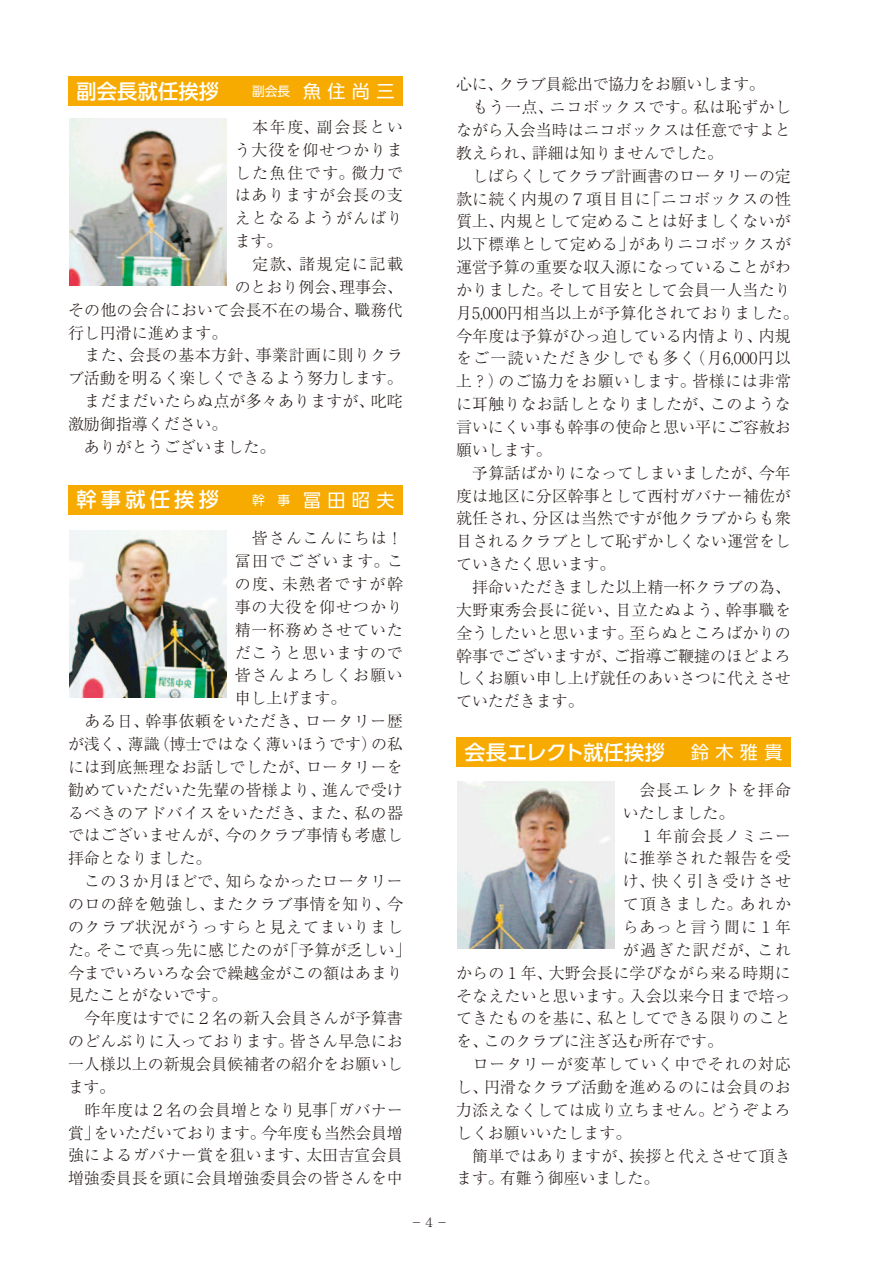
<style>
.page{position:relative;width:893px;height:1263px;background:#fff}
.page>*{position:absolute;margin:0;border:0;box-sizing:border-box;transform-origin:0 0}
.t1{font:500 20.25px "UD Shin Go Pr 6 N";letter-spacing:.01em;color:#fff}
.t2{font:18px "UD Shin Go Pr 6 N";color:#fff}
.t3{font:300 15.9px/22.8px "Ryumin Pr 6 N";letter-spacing:.015em;color:#231916;text-align:justify}
.t4{font:300 15.9px/22.8px "Ryumin Pr 6 N";letter-spacing:.06em;color:#231916}
.t5{font:300 15.9px "Ryumin Pr 6 N";letter-spacing:.1em;color:#231916}
.t6{font:300 15.9px "Ryumin Pr 6 N";letter-spacing:-.02em;color:#231916}
.t7{font:300 15.9px "Ryumin Pr 6 N";letter-spacing:.055em;color:#231916}
.t8{font:300 15.9px "Ryumin Pr 6 N";letter-spacing:.08em;color:#231916}
.t9{font:300 15.9px "Ryumin Pr 6 N";letter-spacing:.035em;color:#231916}
.t10{font:300 15.9px "Ryumin Pr 6 N";letter-spacing:.07em;color:#231916}
.t11{font:12.75px "UD Shin Go Pr 6 N";color:#fff}
.t12{font:300 12.75px "Ryumin Pr 6 N";color:#231916}
.s1{font-size:18px}
</style>
<div class="page">
<div style="left:68px;top:77px;width:335px;height:29px;background:#f7ab00"></div>
<div style="left:456px;top:737px;width:335px;height:30px;background:#f7ab00"></div>
<div style="left:68px;top:485px;width:335px;height:29px;background:#f7ab00"></div>
<img style="left:69px;top:119px;width:157px;height:167px">
<img style="left:457px;top:782px;width:157px;height:167px">
<img style="left:69px;top:531px;width:157px;height:167px">
<p class="t1" style="left:77px;top:75px;width:144px">副会長就任挨拶</p>
<p class="t11" style="left:252px;top:81px;width:144px">副会長　<span class="s1">魚住尚三</span></p>
<p class="t3" style="left:235px;top:115px;width:170px;text-indent:18px">本年度、副会長という大役を仰せつかりました魚住です。微力ではありますが会長の支えとなるようがんばります。</p>
<p class="t5" style="left:252px;top:251px;width:152px">定款、諸規定に記載</p>
<p class="t3" style="left:235px;top:274px;width:170px">のとおり例会、理事会、</p>
<p class="t3" style="left:68px;top:297px;width:336px">その他の会合において会長不在の場合、職務代</p>
<p class="t3" style="left:68px;top:320px;width:161px">行し円滑に進めます。</p>
<p class="t3" style="left:84px;top:343px;width:320px">また、会長の基本方針、事業計画に則りクラ</p>
<p class="t3" style="left:68px;top:366px;width:336px">ブ活動を明るく楽しくできるよう努力します。</p>
<p class="t3" style="left:84px;top:389px;width:320px">まだまだいたらぬ点が多々ありますが、叱咤</p>
<p class="t3" style="left:68px;top:412px;width:161px">激励御指導ください。</p>
<p class="t3" style="left:84px;top:434px;width:193px">ありがとうございました。</p>
<p class="t1" style="left:77px;top:483px;width:144px">幹事就任挨拶</p>
<p class="t11" style="left:252px;top:489px;width:144px">幹　事　<span class="s1">冨田昭夫</span></p>
<p class="t10" style="left:252px;top:526px;width:153px">皆さんこんにちは！</p>
<p class="t5" style="left:235px;top:549px;width:170px">冨田でございます。こ</p>
<p class="t5" style="left:235px;top:572px;width:170px">の度、未熟者ですが幹</p>
<p class="t4" style="left:235px;top:595px;width:170px">事の大役を仰せつかり</p>
<p class="t4" style="left:235px;top:617px;width:170px">精一杯務めさせていた</p>
<p class="t4" style="left:235px;top:640px;width:170px">だこうと思いますので</p>
<p class="t4" style="left:235px;top:663px;width:170px">皆さんよろしくお願い</p>
<p class="t3" style="left:235px;top:686px;width:113px">申し上げます。</p>
<p class="t3" style="left:84px;top:709px;width:320px">ある日、幹事依頼をいただき、ロータリー歴</p>
<p class="t3" style="left:68px;top:732px;width:336px">が浅く、薄識（博士ではなく薄いほうです）の私</p>
<p class="t3" style="left:68px;top:755px;width:336px">には到底無理なお話しでしたが、ロータリーを</p>
<p class="t3" style="left:68px;top:777px;width:336px">勧めていただいた先輩の皆様より、進んで受け</p>
<p class="t3" style="left:68px;top:800px;width:336px">るべきのアドバイスをいただき、また、私の器</p>
<p class="t3" style="left:68px;top:823px;width:336px">ではございませんが、今のクラブ事情も考慮し</p>
<p class="t3" style="left:68px;top:846px;width:145px">拝命となりました。</p>
<p class="t3" style="left:84px;top:869px;width:320px">この３か月ほどで、知らなかったロータリー</p>
<p class="t3" style="left:68px;top:892px;width:336px">のロの辞を勉強し、またクラブ事情を知り、今</p>
<p class="t7" style="left:68px;top:914px;width:336px">のクラブ状況がうっすらと見えてまいりまし</p>
<p class="t3" style="left:68px;top:937px;width:344px">た。そこで真っ先に感じたのが「予算が乏しい」</p>
<p class="t3" style="left:68px;top:960px;width:336px">今までいろいろな会で繰越金がこの額はあまり</p>
<p class="t3" style="left:68px;top:983px;width:161px">見たことがないです。</p>
<p class="t3" style="left:84px;top:1006px;width:320px">今年度はすでに２名の新入会員さんが予算書</p>
<p class="t3" style="left:68px;top:1029px;width:336px">のどんぶりに入っております。皆さん早急にお</p>
<p class="t3" style="left:68px;top:1052px;width:336px">一人様以上の新規会員候補者の紹介をお願いし</p>
<p class="t3" style="left:68px;top:1074px;width:49px">ます。</p>
<p class="t3" style="left:85px;top:1097px;width:320px">昨年度は２名の会員増となり見事「ガバナー</p>
<p class="t6" style="left:68px;top:1120px;width:336px">賞」をいただいております。今年度も当然会員増</p>
<p class="t3" style="left:68px;top:1143px;width:336px">強によるガバナー賞を狙います、太田吉宣会員</p>
<p class="t3" style="left:68px;top:1166px;width:336px">増強委員長を頭に会員増強委員会の皆さんを中</p>
<p class="t6" style="left:456px;top:72px;width:310px">心に、クラブ員総出で協力をお願いします。</p>
<p class="t3" style="left:472px;top:95px;width:320px">もう一点、ニコボックスです。私は恥ずかし</p>
<p class="t3" style="left:456px;top:118px;width:336px">ながら入会当時はニコボックスは任意ですよと</p>
<p class="t3" style="left:456px;top:141px;width:269px">教えられ、詳細は知りませんでした。</p>
<p class="t3" style="left:472px;top:163px;width:320px">しばらくしてクラブ計画書のロータリーの定</p>
<p class="t3" style="left:456px;top:186px;width:336px">款に続く内規の７項目目に「ニコボックスの性</p>
<p class="t3" style="left:456px;top:209px;width:336px">質上、内規として定めることは好ましくないが</p>
<p class="t3" style="left:456px;top:232px;width:336px">以下標準として定める」がありニコボックスが</p>
<p class="t3" style="left:456px;top:255px;width:336px">運営予算の重要な収入源になっていることがわ</p>
<p class="t3" style="left:456px;top:278px;width:336px">かりました。そして目安として会員一人当たり</p>
<p class="t3" style="left:456px;top:300px;width:344px">月5,000円相当以上が予算化されておりました。</p>
<p class="t3" style="left:456px;top:323px;width:336px">今年度は予算がひっ迫している内情より、内規</p>
<p class="t8" style="left:456px;top:346px;width:336px">をご一読いただき少しでも多く（月6,000円以</p>
<p class="t9" style="left:456px;top:369px;width:336px">上？）のご協力をお願いします。皆様には非常</p>
<p class="t3" style="left:456px;top:392px;width:336px">に耳触りなお話しとなりましたが、このような</p>
<p class="t3" style="left:456px;top:415px;width:336px">言いにくい事も幹事の使命と思い平にご容赦お</p>
<p class="t3" style="left:456px;top:438px;width:97px">願いします。</p>
<p class="t3" style="left:472px;top:460px;width:320px">予算話ばかりになってしまいましたが、今年</p>
<p class="t3" style="left:456px;top:483px;width:336px">度は地区に分区幹事として西村ガバナー補佐が</p>
<p class="t3" style="left:456px;top:506px;width:336px">就任され、分区は当然ですが他クラブからも衆</p>
<p class="t3" style="left:456px;top:529px;width:336px">目されるクラブとして恥ずかしくない運営をし</p>
<p class="t3" style="left:456px;top:552px;width:161px">ていきたく思います。</p>
<p class="t3" style="left:472px;top:575px;width:320px">拝命いただきました以上精一杯クラブの為、</p>
<p class="t3" style="left:456px;top:598px;width:336px">大野東秀会長に従い、目立たぬよう、幹事職を</p>
<p class="t3" style="left:456px;top:620px;width:336px">全うしたいと思います。至らぬところばかりの</p>
<p class="t3" style="left:456px;top:643px;width:336px">幹事でございますが、ご指導ご鞭撻のほどよろ</p>
<p class="t3" style="left:456px;top:666px;width:336px">しくお願い申し上げ就任のあいさつに代えさせ</p>
<p class="t3" style="left:456px;top:689px;width:129px">ていただきます。</p>
<p class="t1" style="left:465px;top:736px;width:202px">会長エレクト就任挨拶</p>
<p class="t2" style="left:691px;top:738px;width:93px">鈴木雅貴</p>
<p class="t4" style="left:623px;top:778px;width:170px;text-indent:17px">会長エレクトを拝命いたしました。</p>
<p class="t4" style="left:640px;top:823px;width:153px">１年前会長ノミニー</p>
<p class="t4" style="left:623px;top:846px;width:170px">に推挙された報告を受</p>
<p class="t5" style="left:623px;top:869px;width:170px">け、快く引き受けさせ</p>
<p class="t5" style="left:623px;top:892px;width:170px">て頂きました。あれか</p>
<p class="t4" style="left:623px;top:915px;width:170px">らあっと言う間に１年</p>
<p class="t5" style="left:623px;top:937px;width:170px">が過ぎた訳だが、これ</p>
<p class="t3" style="left:456px;top:960px;width:336px">からの１年、大野会長に学びながら来る時期に</p>
<p class="t3" style="left:456px;top:983px;width:336px">そなえたいと思います。入会以来今日まで培っ</p>
<p class="t3" style="left:456px;top:1006px;width:336px">てきたものを基に、私としてできる限りのこと</p>
<p class="t3" style="left:456px;top:1029px;width:269px">を、このクラブに注ぎ込む所存です。</p>
<p class="t7" style="left:473px;top:1052px;width:320px">ロータリーが変革していく中でそれの対応</p>
<p class="t3" style="left:456px;top:1075px;width:336px">し、円滑なクラブ活動を進めるのには会員のお</p>
<p class="t3" style="left:456px;top:1097px;width:336px">力添えなくしては成り立ちません。どうぞよろ</p>
<p class="t3" style="left:456px;top:1120px;width:177px">しくお願いいたします。</p>
<p class="t3" style="left:472px;top:1143px;width:320px">簡単ではありますが、挨拶と代えさせて頂き</p>
<p class="t3" style="left:456px;top:1166px;width:205px">ます。有難う御座いました。</p>
<p class="t12" style="left:410px;top:1212px;width:40px">－４－</p>
</div>
